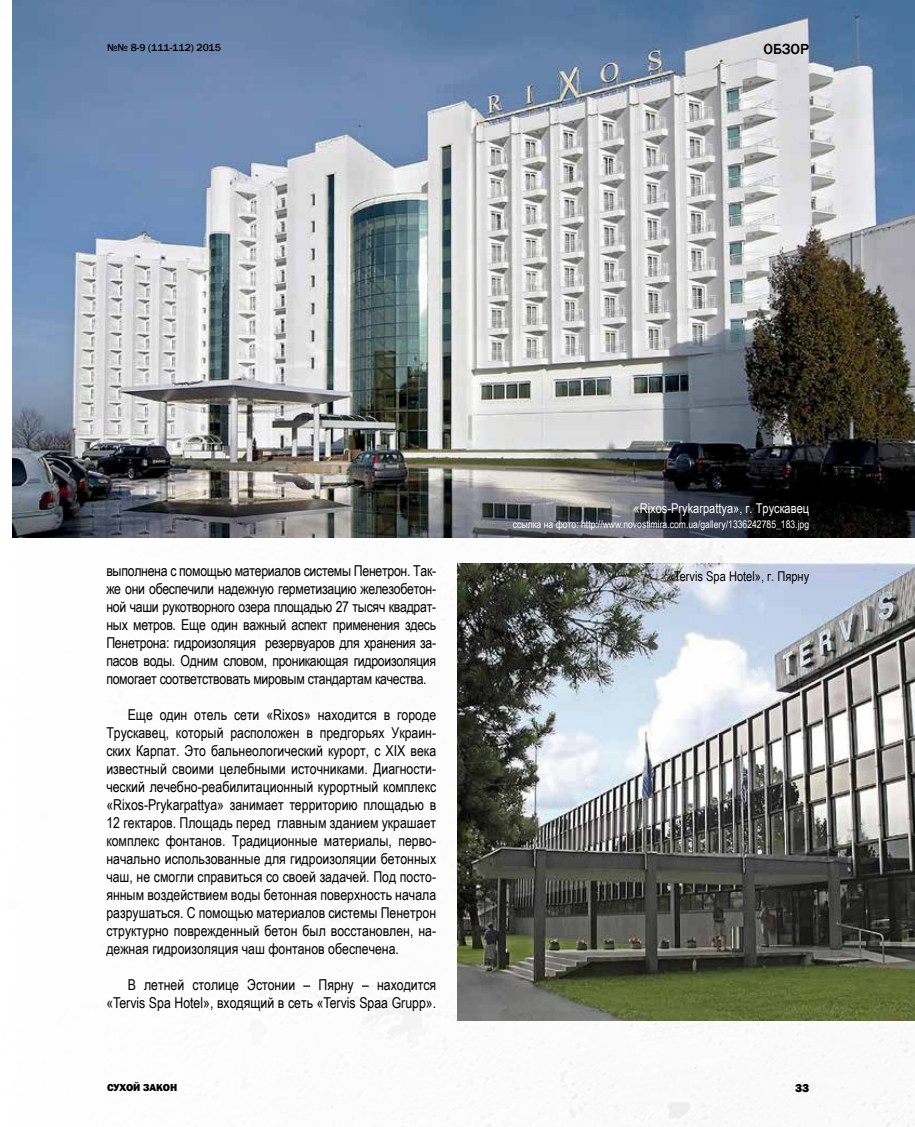
<style>
.page{position:relative;width:915px;height:1127px;background:#fff}
.page>*{position:absolute;margin:0;border:0;box-sizing:border-box;transform-origin:0 0}
.t1{font:15px/18px "Arial Narrow";color:#000;text-align:justify}
.t2{font:500 15px "Franklin Gothic";color:#000}
.t3{font:13.5px "Arial Narrow";color:#fff}
.t4{font:13.5px "Arial Narrow";color:#000}
.t5{font:800 12px "Franklin Gothic";color:#000}
.t6{font:10.5px "Arial Narrow";color:#fff}
.t7{font:500 10.5px "Franklin Gothic";color:#000}
.t8{font:800 10.5px "Franklin Gothic";color:#000}
</style>
<div class="page">
<img style="left:12px;top:0;width:902px;height:537px">
<img style="left:457px;top:563px;width:457px;height:457px">
<p class="t7" style="left:107px;top:41px;width:115px">№№ 8-9 (111-112) 2015</p>
<p class="t2" style="left:763px;top:39px;width:47px">ОБЗОР</p>
<p class="t3" style="left:633px;top:499px;width:177px">«Rixos-Prykarpattya», г. Трускавец</p>
<p class="t1" style="left:106px;top:561px;width:331px">выполнена с помощью материалов системы Пенетрон. Так&shy;же они обеспечили надежную герметизацию железобетон&shy;ной чаши рукотворного озера площадью 27 тысяч квадрат&shy;ных метров. Еще один важный аспект применения здесь Пенетрона: гидроизоляция резервуаров для хранения за&shy;пасов воды. Одним словом, проникающая гидроизоляция помогает соответствовать мировым стандартам качества.</p>
<p class="t1" style="left:106px;top:705px;width:331px;text-indent:21px">Еще один отель сети «Rixos» находится в городе Трускавец, который расположен в предгорьях Украин&shy;ских Карпат. Это бальнеологический курорт, с XIX века известный своими целебными источниками. Диагности&shy;ческий лечебно-реабилитационный курортный комплекс «Rixos-Prykarpattya» занимает территорию площадью в 12 гектаров. Площадь перед главным зданием украшает комплекс фонтанов. Традиционные материалы, перво&shy;начально использованные для гидроизоляции бетонных чаш, не смогли справиться со своей задачей. Под посто&shy;янным воздействием воды бетонная поверхность начала разрушаться. С помощью материалов системы Пенетрон структурно поврежденный бетон был восстановлен, на&shy;дежная гидроизоляция чаш фонтанов обеспечена.</p>
<p class="t1" style="left:106px;top:975px;width:331px;text-align:right">В летней столице Эстонии – Пярну – находится «Tervis Spa Hotel», входящий в сеть «Tervis Spaa Grupp».</p>
<p class="t6" style="left:512px;top:516px;width:298px">ссылка на фото: http://www.novostimira.com.ua/gallery/1336242785_183.jpg</p>
<p class="t4" style="left:667px;top:566px;width:143px">«Tervis Spa Hotel», г. Пярну</p>
<p class="t8" style="left:107px;top:1081px;width:72px">СУХОЙ ЗАКОН</p>
<p class="t5" style="left:794px;top:1080px;width:16px">33</p>
</div>
